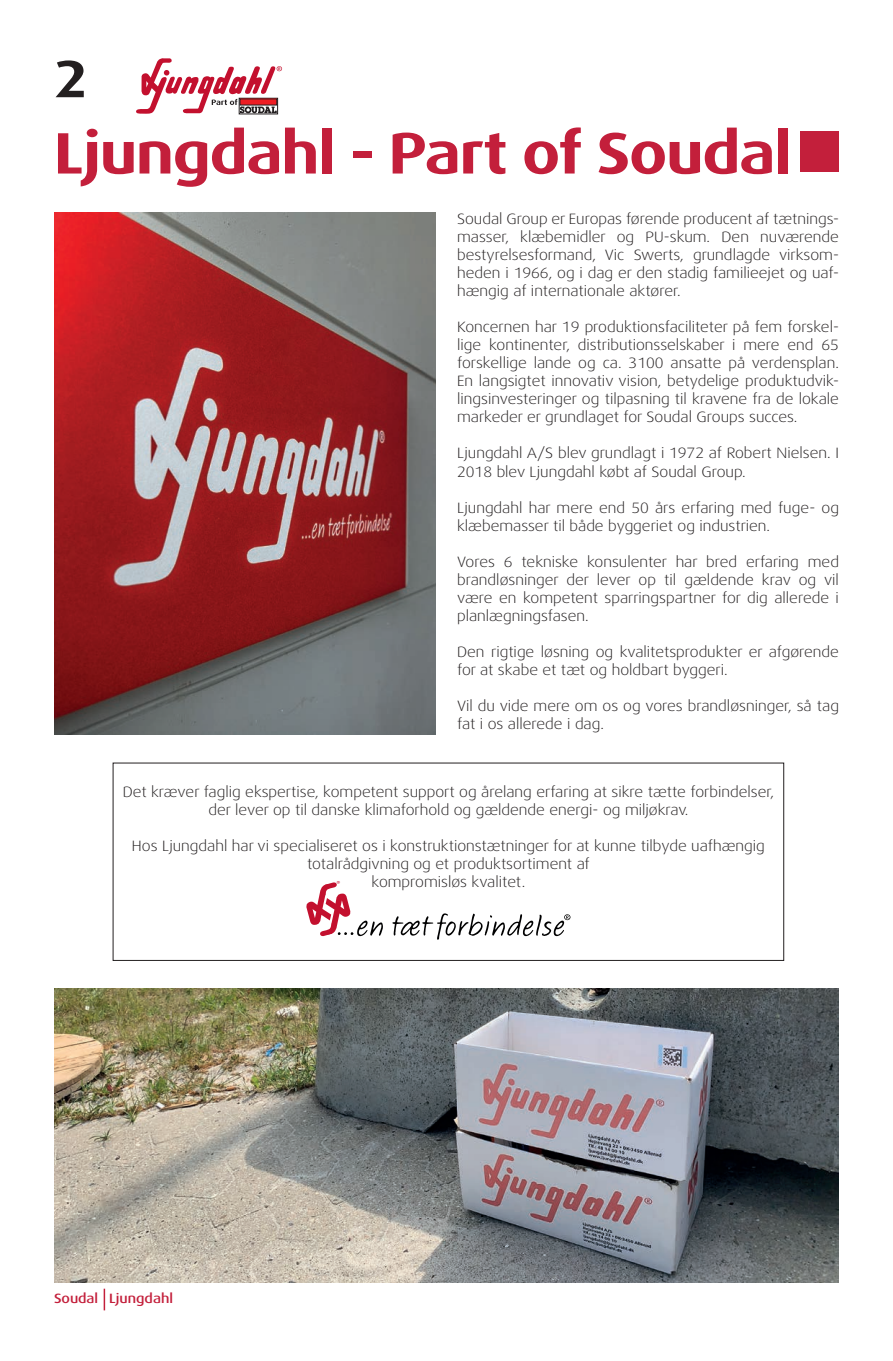
<style>
.page{position:relative;width:893px;height:1361px;background:#fff}
.page>*{position:absolute;margin:0;border:0;box-sizing:border-box;transform-origin:0 0}
.t1{font:700 expanded 58.5px "Dax Pro";letter-spacing:-.02em;color:#c31f3b}
.t2{font:700 expanded 52.5px "Dax Pro";color:#231f20}
.t3{font:300 expanded 15px/18px "Dax Pro";color:#231f20}
.t4{font:500 expanded 13.5px "Dax Pro";color:#c31f3b}
</style>
<div class="page">
<svg style="left:104px;top:1288px;width:1px;height:22px"></svg>
<svg style="left:136px;top:58px;width:146px;height:56px"></svg>
<div style="left:800px;top:131px;width:39px;height:41px;background:#c31f3b"></div>
<img style="left:54px;top:213px;width:382px;height:522px">
<img style="left:54px;top:988px;width:785px;height:294px">
<svg style="left:392px;top:913px;width:178px;height:26px"></svg>
<svg style="left:306px;top:882px;width:77px;height:54px"></svg>
<h2 class="t2" style="left:54px;top:45px;width:35px">2</h2>
<h1 class="t1" style="left:54px;top:116px;width:739px">Ljungdahl - Part of Soudal</h1>
<p class="t3" style="left:457px;top:210px;width:383px;text-align:justify">Soudal Group er Europas førende producent af tætnings&shy;masser, klæbemidler og PU-skum. Den nuværende bestyrelsesformand, Vic Swerts, grundlagde virksom&shy;heden i 1966, og i dag er den stadig familieejet og uaf&shy;hængig af internationale aktører.</p>
<p class="t3" style="left:457px;top:318px;width:383px;text-align:justify">Koncernen har 19 produktionsfaciliteter på fem forskel&shy;lige kontinenter, distributionsselskaber i mere end 65 forskellige lande og ca. 3100 ansatte på verdensplan.<br>En langsigtet innovativ vision, betydelige produktudvik&shy;lingsinvesteringer og tilpasning til kravene fra de lokale markeder er grundlaget for Soudal Groups succes.</p>
<p class="t3" style="left:457px;top:444px;width:383px">Ljungdahl A/S blev grundlagt i 1972 af Robert Nielsen. I<br>2018 blev Ljungdahl købt af Soudal Group.</p>
<p class="t3" style="left:457px;top:498px;width:383px">Ljungdahl har mere end 50 års erfaring med fuge- og klæbemasser til både byggeriet og industrien.</p>
<p class="t3" style="left:457px;top:552px;width:383px;text-align:justify">Vores 6 tekniske konsulenter har bred erfaring med brandløsninger der lever op til gældende krav og vil være en kompetent sparringspartner for dig allerede i planlægningsfasen.</p>
<p class="t3" style="left:457px;top:642px;width:383px">Den rigtige løsning og kvalitetsprodukter er afgørende for at skabe et tæt og holdbart byggeri.</p>
<p class="t3" style="left:457px;top:696px;width:383px">Vil du vide mere om os og vores brandløsninger, så tag fat i os allerede i dag.</p>
<p class="t3" style="left:123px;top:783px;width:653px;text-align:center">Det kræver faglig ekspertise, kompetent support og årelang erfaring at sikre tætte forbindelser, der lever op til danske klimaforhold og gældende energi- og miljøkrav.</p>
<p class="t3" style="left:132px;top:837px;width:634px;text-align:center">Hos Ljungdahl har vi specialiseret os i konstruktionstætninger for at kunne tilbyde uafhængig totalrådgivning og et produktsortiment af<br>kompromisløs kvalitet.</p>
<p class="t4" style="left:54px;top:1290px;width:121px">Soudal Ljungdahl</p>
</div>
